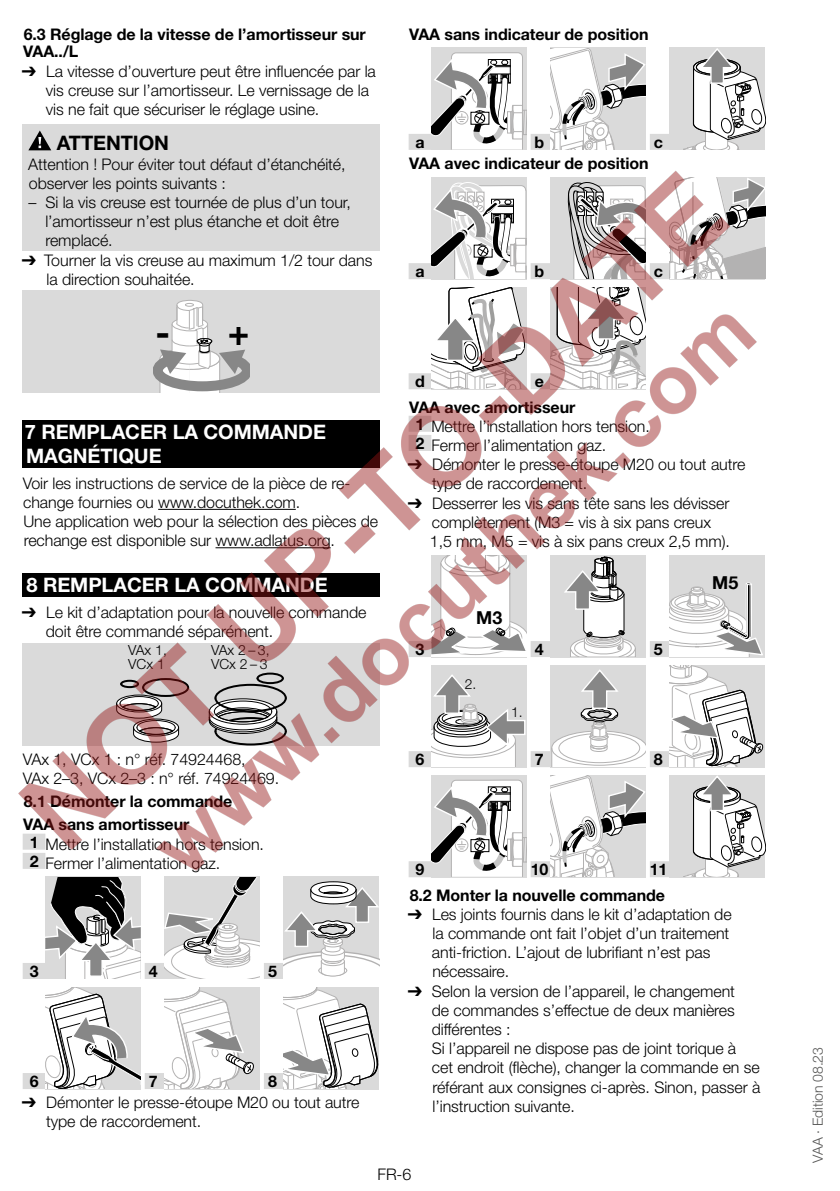
<style>
.page{position:relative;width:840px;height:1191px;background:#fff}
.page>*{position:absolute;margin:0;border:0;box-sizing:border-box;transform-origin:0 0}
.t1{font:700 36px "Helvetica Neue";color:#000}
.t2{font:700 20px "Helvetica Neue LT Pro";letter-spacing:-.005em;color:#fff}
.t3{font:700 20px "Helvetica Neue LT Pro";letter-spacing:-.005em;color:#000}
.t4{font:700 17.8px "Helvetica Neue";color:#000}
.t5{font:300 16px/19.2px "Helvetica Neue LT Pro";letter-spacing:-.005em;color:#000}
.t6{font:700 16px/25.2px "Helvetica Neue LT Pro";letter-spacing:-.005em;color:#000}
.t7{font:300 14px/14px "Helvetica Neue LT Pro";color:#000}
.t8{font:300 14px "Helvetica Neue LT Pro";letter-spacing:-.005em;color:#575756}
.t9{font:300 13.8px "Helvetica Neue LT Pro";color:#000}
.s1{font-family:"Arial Unicode MS";font-weight:400}
.s2{font-weight:700}
</style>
<div class="page">
<img style="left:18px;top:47px;width:748px;height:1043px">
<p class="t6" style="left:23px;top:25px;width:344px;line-height:17.6px">6.3 Réglage de la vitesse de l’amortisseur sur<br>VAA../L</p>
<p class="t5" style="left:46px;top:61px;width:331px;text-indent:-24px"><span class="s1">➔</span> La vitesse d’ouverture peut être influencée par la vis creuse sur l’amortisseur. Le vernissage de la vis ne fait que sécuriser le réglage usine.</p>
<p class="t3" style="left:51px;top:131px;width:119px">ATTENTION</p>
<p class="t5" style="left:28px;top:154px;width:319px">Attention ! Pour éviter tout défaut d’étanchéité, observer les points suivants :</p>
<p class="t5" style="left:45px;top:192px;width:307px;text-indent:-17px">– Si la vis creuse est tournée de plus d’un tour, l’amortisseur n’est plus étanche et doit être remplacé.</p>
<p class="t5" style="left:47px;top:250px;width:327px;text-indent:-25px"><span class="s1">➔</span> Tourner la vis creuse au maximum 1/2 tour dans la direction souhaitée.</p>
<h1 class="t1" style="left:155px;top:304px;width:95px">- +</h1>
<p class="t2" style="left:25px;top:419px;width:32px">7 REM</p>
<p class="t2" style="left:87px;top:419px;width:149px">PLACER LA COMMA</p>
<p class="t2" style="left:283px;top:419px;width:42px">NDE</p>
<p class="t2" style="left:26px;top:443px;width:135px">MAGNÉTIQUE</p>
<p class="t5" style="left:23px;top:473px;width:356px">Voir les instructions de service de la pièce de re&shy;change fournies ou www.docuthek.com.<br>Une application web pour la sélection des pièces de rechange est disponible sur www.adlatus.org.</p>
<p class="t2" style="left:27px;top:572px;width:32px">8 REM</p>
<p class="t2" style="left:88px;top:572px;width:149px">PLACER LA COMMA</p>
<p class="t2" style="left:285px;top:572px;width:42px">NDE</p>
<p class="t5" style="left:46px;top:602px;width:322px;text-indent:-24px"><span class="s1">➔</span> Le kit d’adaptation pour la nouvelle commande doit être commandé séparément.</p>
<p class="t7" style="left:211px;top:643px;width:60px">VAx 2 – 3,<br>VCx 2–3</p>
<p class="t7" style="left:128px;top:643px;width:40px">VAx 1,<br>VCx 1</p>
<p class="t5" style="left:23px;top:749px;width:257px">VAx 1, VCx 1 : n° réf. 74924468,<br>VAx 2–3, VCx 2–3 : n° réf. 74924469.</p>
<p class="t6" style="left:23px;top:789px;width:211px;line-height:23.2px">8.1 Démonter la commande<br>VAA sans amortisseur</p>
<p class="t5" style="left:30px;top:834px;width:236px"><span class="s2">1</span> Mettre l’installation hors tension.<br><span class="s2">2</span> Fermer l’alimentation gaz.</p>
<p class="t6" style="left:30px;top:958px;width:10px">3</p>
<p class="t6" style="left:149px;top:958px;width:10px">4</p>
<p class="t6" style="left:268px;top:958px;width:10px">5</p>
<p class="t6" style="left:30px;top:1068px;width:10px">6</p>
<p class="t6" style="left:149px;top:1068px;width:10px">7</p>
<p class="t6" style="left:268px;top:1068px;width:10px">8</p>
<p class="t5" style="left:46px;top:1092px;width:314px;text-indent:-24px"><span class="s1">➔</span> Démonter le presse-étoupe M20 ou tout autre type de raccordement.</p>
<p class="t6" style="left:409px;top:21px;width:241px">VAA sans indicateur de position</p>
<p class="t6" style="left:415px;top:129px;width:11px">a</p>
<p class="t6" style="left:534px;top:129px;width:11px">b</p>
<p class="t6" style="left:653px;top:129px;width:11px">c</p>
<p class="t6" style="left:409px;top:150px;width:241px">VAA avec indicateur de position</p>
<p class="t6" style="left:415px;top:258px;width:11px">a</p>
<p class="t6" style="left:534px;top:258px;width:11px">b</p>
<p class="t6" style="left:653px;top:258px;width:11px">c</p>
<p class="t6" style="left:415px;top:368px;width:11px">d</p>
<p class="t6" style="left:409px;top:368px;width:168px;text-indent:125px">e<br>VAA avec amortisseur</p>
<p class="t5" style="left:415px;top:416px;width:236px"><span class="s2">1</span> Mettre l’installation hors tension.<br><span class="s2">2</span> Fermer l’alimentation gaz.</p>
<p class="t5" style="left:432px;top:454px;width:314px;text-indent:-24px"><span class="s1">➔</span> Démonter le presse-étoupe M20 ou tout autre type de raccordement.</p>
<p class="t5" style="left:429px;top:493px;width:301px;text-indent:-22px"><span class="s1">➔</span> Desserrer les vis sans tête sans les dévisser complètement (M3 = vis à six pans creux<br>1,5 mm, M5 = vis à six pans creux 2,5 mm).</p>
<p class="t6" style="left:415px;top:636px;width:10px">3</p>
<p class="t6" style="left:415px;top:746px;width:10px">6</p>
<p class="t4" style="left:476px;top:603px;width:28px">M3</p>
<p class="t9" style="left:464px;top:675px;width:13px">2.</p>
<p class="t9" style="left:511px;top:704px;width:13px">1.</p>
<p class="t6" style="left:534px;top:636px;width:10px">4</p>
<p class="t6" style="left:653px;top:636px;width:10px">5</p>
<p class="t6" style="left:534px;top:746px;width:10px">7</p>
<p class="t6" style="left:653px;top:746px;width:10px">8</p>
<p class="t4" style="left:711px;top:568px;width:28px">M5</p>
<p class="t6" style="left:415px;top:856px;width:10px">9</p>
<p class="t6" style="left:530px;top:856px;width:19px">10</p>
<p class="t6" style="left:409px;top:856px;width:259px;text-align:right">11<br>8.2 Monter la nouvelle commande</p>
<p class="t5" style="left:431px;top:904px;width:301px;text-indent:-24px"><span class="s1">➔</span> Les joints fournis dans le kit d’adaptation de la commande ont fait l’objet d’un traitement anti-friction. L’ajout de lubrifiant n’est pas nécessaire.</p>
<p class="t5" style="left:431px;top:981px;width:330px;text-indent:-24px"><span class="s1">➔</span> Selon la version de l’appareil, le changement<br>de commandes s’effectue de deux manières différentes :<br>Si l’appareil ne dispose pas de joint torique à cet endroit (flèche), changer la commande en se référant aux consignes ci-après. Sinon, passer à l’instruction suivante.</p>
<p class="t5" style="left:377px;top:1164px;width:35px">FR-6</p>
<p class="t8" style="left:809px;top:1162px;width:117px;rotate:-90deg">VAA · Edition 08.23</p>
</div>
